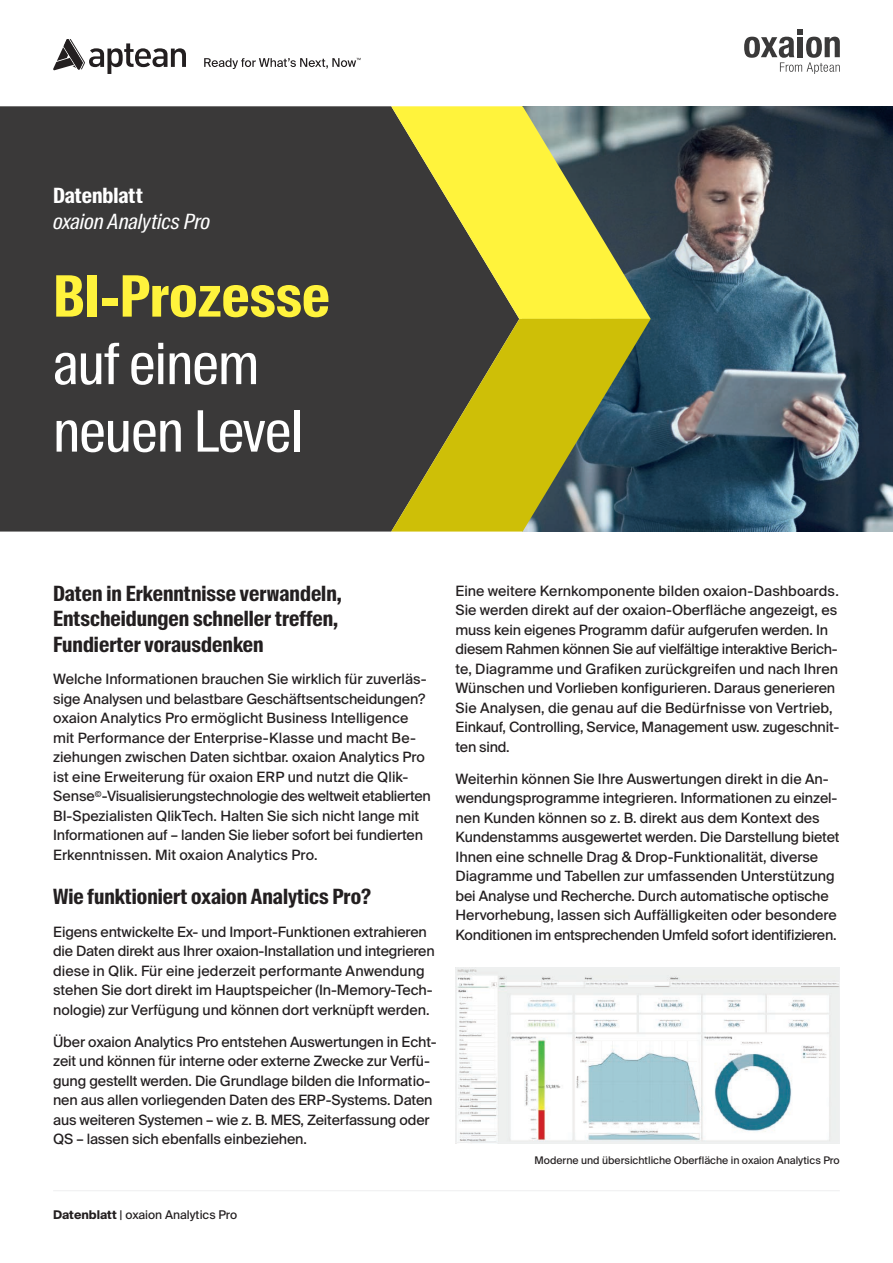
<style>
.page{position:relative;width:893px;height:1263px;background:#fff}
.page>*{position:absolute;margin:0;border:0;box-sizing:border-box;transform-origin:0 0}
.t1{font:57px/67.5px "Suisse Intl Cond";letter-spacing:-.01em;color:#fff}
.t2{font:700 57px "Suisse Intl Cond";color:#fff33c}
.t3{font:700 21px/25.5px "Suisse Intl Cond";color:#231f20}
.t4{font:italic 21px "Suisse Intl Cond";color:#fff}
.t5{font:700 21px "Suisse Intl Cond";color:#fff}
.t6{font:14.25px/19.5px "Suisse Intl";letter-spacing:-.005em;color:#231f20}
.t7{font:12px "Suisse Intl";color:#231f20}
.t8{font:10.5px "Suisse Intl";color:#231f20}
.s1{font-weight:700}
</style>
<div class="page">
<hr style="left:53px;top:1190px;width:787px;height:1px;background:#f0f1f2">
<svg style="left:53px;top:39px;width:133px;height:35px"></svg>
<svg style="left:204px;top:58px;width:157px;height:11px"></svg>
<svg style="left:744px;top:30px;width:96px;height:44px"></svg>
<div style="left:0;top:106px;width:391px;height:425px;background:#3a3939"></div>
<img style="left:651px;top:106px;width:242px;height:425px">
<svg style="left:391px;top:106px;width:260px;height:213px"></svg>
<svg style="left:391px;top:319px;width:260px;height:212px;fill:#cebf07"></svg>
<img style="left:457px;top:969px;width:381px;height:172px">
<div style="left:455px;top:967px;width:385px;height:176px;border:1px solid #f0f1f2"></div>
<h2 class="t5" style="left:53px;top:184px;width:91px">Datenblatt</h2>
<h2 class="t4" style="left:53px;top:209px;width:158px">oxaion Analytics Pro</h2>
<h1 class="t2" style="left:53px;top:263px;width:278px">BI-Prozesse</h1>
<h1 class="t1" style="left:53px;top:330px;width:251px">auf einem neuen Level</h1>
<h2 class="t3" style="left:53px;top:581px;width:290px">Daten in Erkenntnisse verwandeln,<br>Entscheidungen schneller treffen,<br>Fundierter vorausdenken</h2>
<p class="t6" style="left:53px;top:669px;width:379px">Welche Informationen brauchen Sie wirklich für zuverläs&shy;sige Analysen und belastbare Geschäftsentscheidungen? oxaion Analytics Pro ermöglicht Business Intelligence mit Performance der Enterprise-Klasse und macht Be&shy;ziehungen zwischen Daten sichtbar. oxaion Analytics Pro ist eine Erweiterung für oxaion ERP und nutzt die Qlik-Sense<sup>©</sup>-Visualisierungstechnologie des weltweit etablierten BI-Spezialisten QlikTech. Halten Sie sich nicht lange mit Informationen auf – landen Sie lieber sofort bei fundierten Erkenntnissen. Mit oxaion Analytics Pro.</p>
<h2 class="t3" style="left:53px;top:884px;width:319px">Wie funktioniert oxaion Analytics Pro?</h2>
<p class="t6" style="left:53px;top:922px;width:383px">Eigens entwickelte Ex- und Import-Funktionen extrahieren die Daten direkt aus Ihrer oxaion-Installation und integrieren diese in Qlik. Für eine jederzeit performante Anwendung stehen Sie dort direkt im Hauptspeicher (In-Memory-Tech&shy;nologie) zur Verfügung und können dort verknüpft werden.</p>
<p class="t6" style="left:53px;top:1032px;width:385px">Über oxaion Analytics Pro entstehen Auswertungen in Echt&shy;zeit und können für interne oder externe Zwecke zur Verfü&shy;gung gestellt werden. Die Grundlage bilden die Informatio&shy;nen aus allen vorliegenden Daten des ERP-Systems. Daten aus weiteren Systemen – wie z. B. MES, Zeiterfassung oder QS – lassen sich ebenfalls einbeziehen.</p>
<p class="t7" style="left:53px;top:1208px;width:186px"><span class="s1">Datenblatt</span> | oxaion Analytics Pro</p>
<p class="t6" style="left:455px;top:581px;width:385px">Eine weitere Kernkomponente bilden oxaion-Dashboards.<br>Sie werden direkt auf der oxaion-Oberfläche angezeigt, es muss kein eigenes Programm dafür aufgerufen werden. In diesem Rahmen können Sie auf vielfältige interaktive Berich&shy;te, Diagramme und Grafiken zurückgreifen und nach Ihren Wünschen und Vorlieben konfigurieren. Daraus generieren Sie Analysen, die genau auf die Bedürfnisse von Vertrieb, Einkauf, Controlling, Service, Management usw. zugeschnit&shy;ten sind.</p>
<p class="t6" style="left:455px;top:769px;width:386px">Weiterhin können Sie Ihre Auswertungen direkt in die An&shy;wendungsprogramme integrieren. Informationen zu einzel&shy;nen Kunden können so z. B. direkt aus dem Kontext des Kundenstamms ausgewertet werden. Die Darstellung bietet Ihnen eine schnelle Drag &amp; Drop-Funktionalität, diverse Diagramme und Tabellen zur umfassenden Unterstützung bei Analyse und Recherche. Durch automatische optische Hervorhebung, lassen sich Auffälligkeiten oder besondere Konditionen im entsprechenden Umfeld sofort identifizieren.</p>
<p class="t8" style="left:535px;top:1154px;width:307px">Moderne und übersichtliche Oberfläche in oxaion Analytics Pro</p>
</div>
